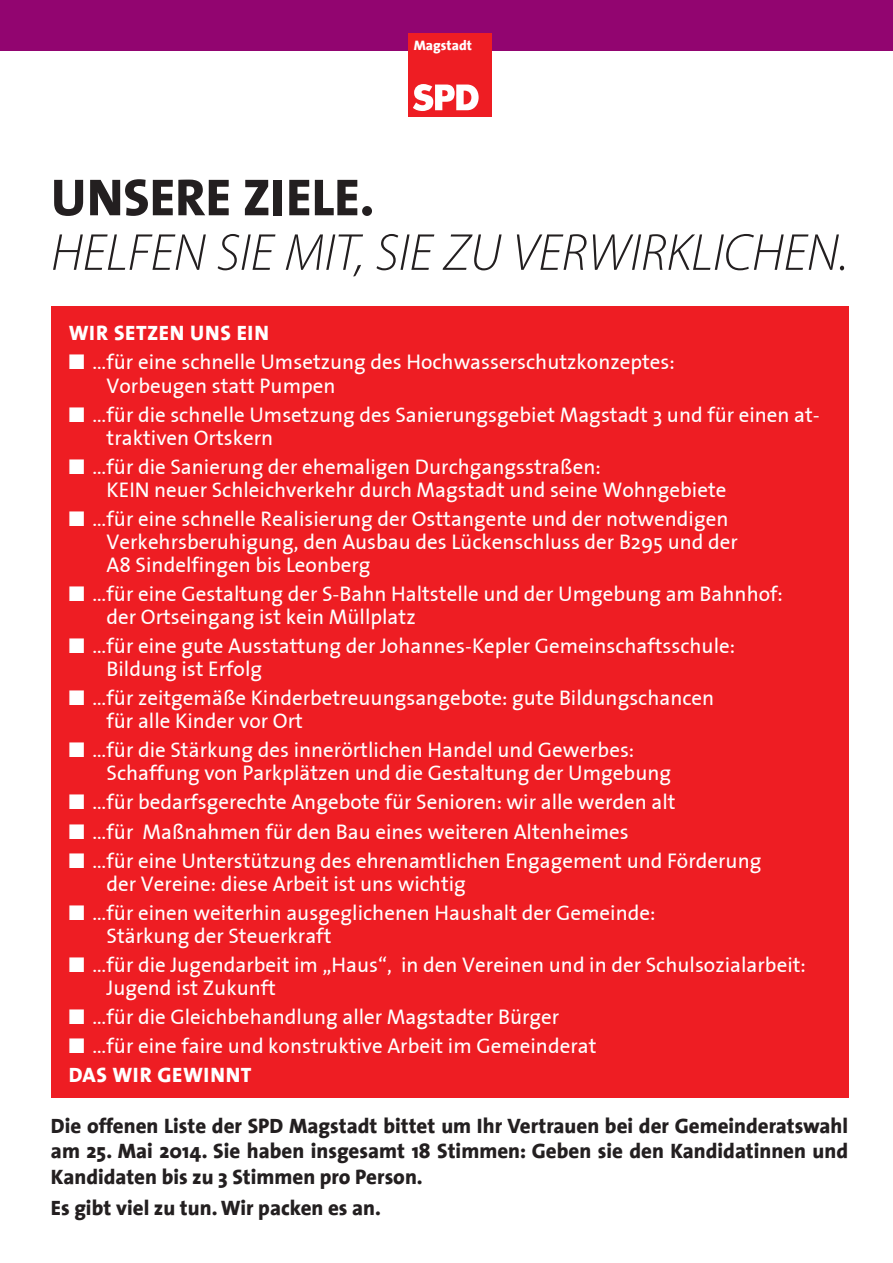
<style>
.page{position:relative;width:893px;height:1263px;background:#fff}
.page>*{position:absolute;margin:0;border:0;box-sizing:border-box;transform-origin:0 0}
.t1{font:italic 300 52.5px "Myriad Pro";color:#231f20}
.t2{font:800 52.5px "The Sans";color:#231f20}
.t3{font:21px/23.1px "The Sans Plain";color:#fff}
.t4{font:800 21px/25.2px "The Sans";color:#231f20;text-align:justify}
.t5{font:800 21px "The Sans";letter-spacing:.03em;color:#fff}
.t6{font:800 13.8px "The Sans";color:#fff}
</style>
<div class="page">
<div style="left:0;top:0;width:893px;height:51px;background:#920570"></div>
<div style="left:51px;top:307px;width:797px;height:791px;background:#ee1d23"></div>
<div style="left:408px;top:33px;width:83px;height:83px;background:#ee1d23"></div>
<svg style="left:413px;top:84px;width:66px;height:27px"></svg>
<p class="t6" style="left:414px;top:34px;width:60px">Magstadt</p>
<p class="t2" style="left:51px;top:153px;width:325px">UNSERE ZIELE.</p>
<p class="t1" style="left:51px;top:225px;width:799px">HELFEN SIE MIT, SIE ZU VERWIRKLICHEN.</p>
<p class="t5" style="left:69px;top:316px;width:202px">WIR SETZEN UNS EIN</p>
<p class="t3" style="left:107px;top:350px;width:570px;text-indent:-38px">■ …für eine schnelle Umsetzung des Hochwasserschutzkonzeptes:<br>Vorbeugen statt Pumpen</p>
<p class="t3" style="left:107px;top:402px;width:715px;text-indent:-38px">■ …für die schnelle Umsetzung des Sanierungsgebiet Magstadt 3 und für einen at&shy;traktiven Ortskern</p>
<p class="t3" style="left:107px;top:454px;width:621px;text-indent:-38px">■ …für die Sanierung der ehemaligen Durchgangsstraßen:<br>KEIN neuer Schleichverkehr durch Magstadt und seine Wohngebiete</p>
<p class="t3" style="left:107px;top:506px;width:633px;text-indent:-38px">■ …für eine schnelle Realisierung der Osttangente und der notwendigen<br>Verkehrsberuhigung, den Ausbau des Lückenschluss der B295 und der<br>A8 Sindelfingen bis Leonberg</p>
<p class="t3" style="left:107px;top:582px;width:678px;text-indent:-38px">■ …für eine Gestaltung der S-Bahn Haltstelle und der Umgebung am Bahnhof: der Ortseingang ist kein Müllplatz</p>
<p class="t3" style="left:107px;top:634px;width:630px;text-indent:-38px">■ …für eine gute Ausstattung der Johannes-Kepler Gemeinschaftsschule:<br>Bildung ist Erfolg</p>
<p class="t3" style="left:107px;top:686px;width:609px;text-indent:-38px">■ …für zeitgemäße Kinderbetreuungsangebote: gute Bildungschancen für alle Kinder vor Ort</p>
<p class="t3" style="left:107px;top:738px;width:566px;text-indent:-38px">■ …für die Stärkung des innerörtlichen Handel und Gewerbes:<br>Schaffung von Parkplätzen und die Gestaltung der Umgebung</p>
<p class="t3" style="left:69px;top:790px;width:608px">■ …für bedarfsgerechte Angebote für Senioren: wir alle werden alt</p>
<p class="t3" style="left:69px;top:819px;width:561px">■ …für Maßnahmen für den Bau eines weiteren Altenheimes</p>
<p class="t3" style="left:107px;top:848px;width:656px;text-indent:-38px">■ …für eine Unterstützung des ehrenamtlichen Engagement und Förderung der Vereine: diese Arbeit ist uns wichtig</p>
<p class="t3" style="left:107px;top:900px;width:550px;text-indent:-38px">■ …für einen weiterhin ausgeglichenen Haushalt der Gemeinde:<br>Stärkung der Steuerkraft</p>
<p class="t3" style="left:107px;top:952px;width:701px;text-indent:-38px">■ …für die Jugendarbeit im „Haus“, in den Vereinen und in der Schulsozialarbeit:<br>Jugend ist Zukunft</p>
<p class="t3" style="left:69px;top:1005px;width:492px">■ …für die Gleichbehandlung aller Magstadter Bürger</p>
<p class="t3" style="left:69px;top:1034px;width:529px">■ …für eine faire und konstruktive Arbeit im Gemeinderat</p>
<p class="t5" style="left:69px;top:1057px;width:184px">DAS WIR GEWINNT</p>
<p class="t4" style="left:51px;top:1113px;width:799px">Die offenen Liste der SPD Magstadt bittet um Ihr Vertrauen bei der Gemeinderatswahl am 25. Mai 2014. Sie haben insgesamt 18 Stimmen: Geben sie den Kandidatinnen und Kandidaten bis zu 3 Stimmen pro Person.</p>
<p class="t4" style="left:51px;top:1194px;width:331px">Es gibt viel zu tun. Wir packen es an.</p>
</div>
